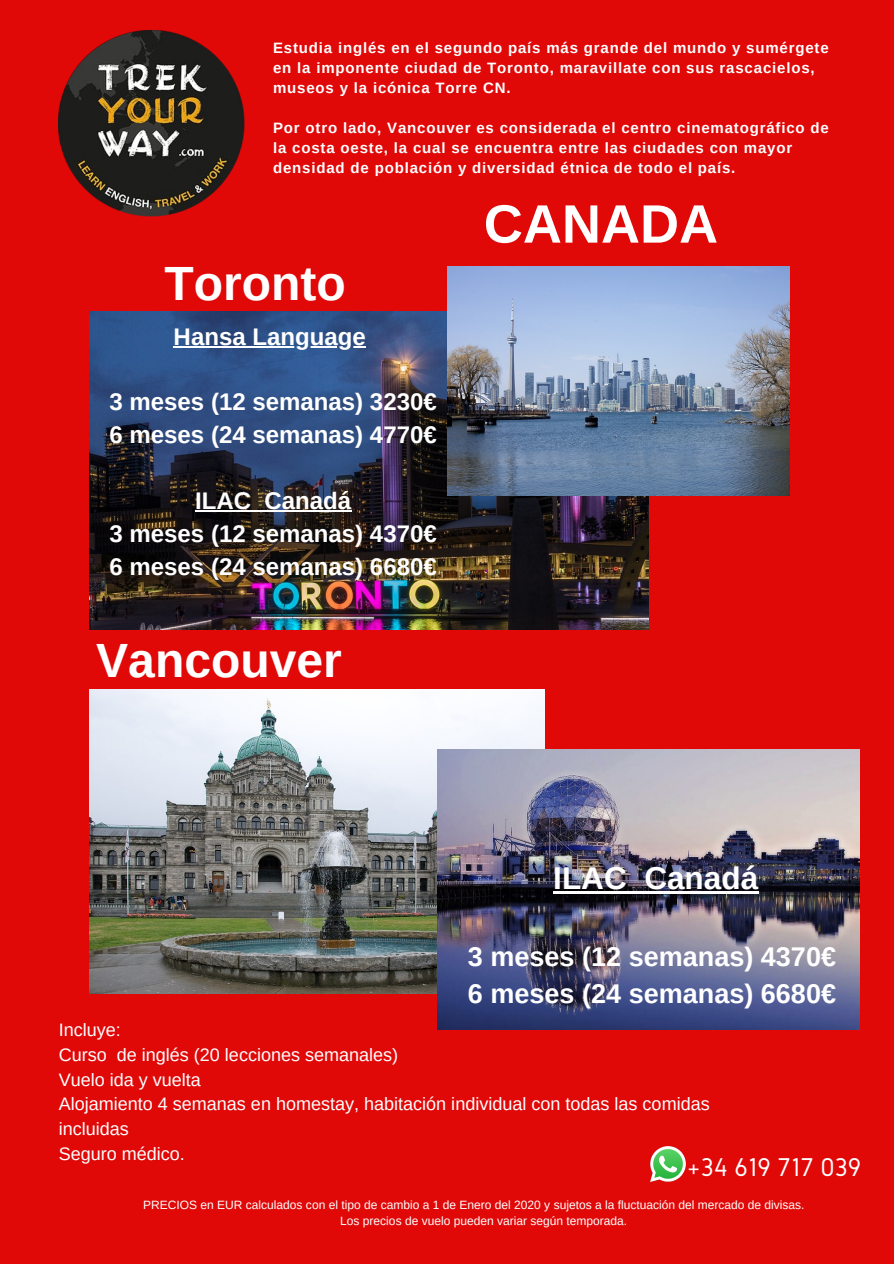
<style>
.page{position:relative;width:894px;height:1264px;background:#fff}
.page>*{position:absolute;margin:0;border:0;box-sizing:border-box;transform-origin:0 0}
.t1{font:700 54px "Arimo";color:#fff}
.t2{font:700 48px "Arimo";color:#fff}
.t3{font:700 31.5px "Arimo";color:#fff}
.t4{font:700 27px/37.2px "Arimo";color:#fff}
.t5{font:26.7px "Gidole";color:#fff}
.t6{font:700 24px/32.8px "Arimo";color:#fff}
.t7{font:18px/24.8px "Arimo";color:#fff}
.t8{font:700 15px/20px "Arimo";letter-spacing:.055em;color:#fff}
.t9{font:12px/15.8px "Arimo";color:#fff}
</style>
<div class="page">
<div style="left:0;top:0;width:893px;height:1263px;background:#e10808"></div>
<img style="left:89px;top:312px;width:559px;height:317px">
<img style="left:59px;top:30px;width:185px;height:186px">
<img style="left:89px;top:689px;width:455px;height:304px">
<img style="left:437px;top:749px;width:421px;height:280px">
<img style="left:447px;top:267px;width:342px;height:228px">
<hr style="left:174px;top:346px;width:192px;height:1px;background:#fff">
<hr style="left:195px;top:510px;width:156px;height:2px;background:#fff">
<hr style="left:553px;top:891px;width:205px;height:2px;background:#fff">
<img style="left:650px;top:1146px;width:36px;height:36px">
<p class="t8" style="left:273px;top:38px;width:557px">Estudia inglés en el segundo país más grande del mundo y sumérgete en la imponente ciudad de Toronto, maravillate con sus rascacielos, museos y la icónica Torre CN.</p>
<p class="t8" style="left:273px;top:118px;width:557px">Por otro lado, Vancouver es considerada el centro cinematográfico de la costa oeste, la cual se encuentra entre las ciudades con mayor densidad de población y diversidad étnica de todo el país.</p>
<h2 class="t2" style="left:164px;top:256px;width:183px">Toronto</h2>
<h3 class="t6" style="left:174px;top:320px;width:194px">Hansa Language</h3>
<h3 class="t6" style="left:109px;top:385px;width:329px">3 meses (12 semanas) 3230€<br>6 meses (24 semanas) 4770€</h3>
<h3 class="t6" style="left:109px;top:484px;width:329px;text-align:center">ILAC Canadá<br>3 meses (12 semanas) 4370€<br>6 meses (24 semanas) 6680€</h3>
<h2 class="t2" style="left:96px;top:633px;width:247px">Vancouver</h2>
<h1 class="t1" style="left:483px;top:194px;width:236px">CANADA</h1>
<h3 class="t3" style="left:553px;top:860px;width:206px">ILAC Canadá</h3>
<h3 class="t4" style="left:468px;top:937px;width:369px">3 meses (12 semanas) 4370€<br>6 meses (24 semanas) 6680€</h3>
<p class="t7" style="left:59px;top:1017px;width:652px">Incluye:<br>Curso de inglés (20 lecciones semanales)<br>Vuelo ida y vuelta<br>Alojamiento 4 semanas en homestay, habitación individual con todas las comidas incluidas<br>Seguro médico.</p>
<h3 class="t5" style="left:686px;top:1152px;width:176px">+34 619 717 039</h3>
<p class="t9" style="left:340px;top:1196px;width:465px;text-indent:-197px">PRECIOS en EUR calculados con el tipo de cambio a 1 de Enero del 2020 y sujetos a la fluctuación del mercado de divisas.<br>Los precios de vuelo pueden variar según temporada.</p>
</div>
